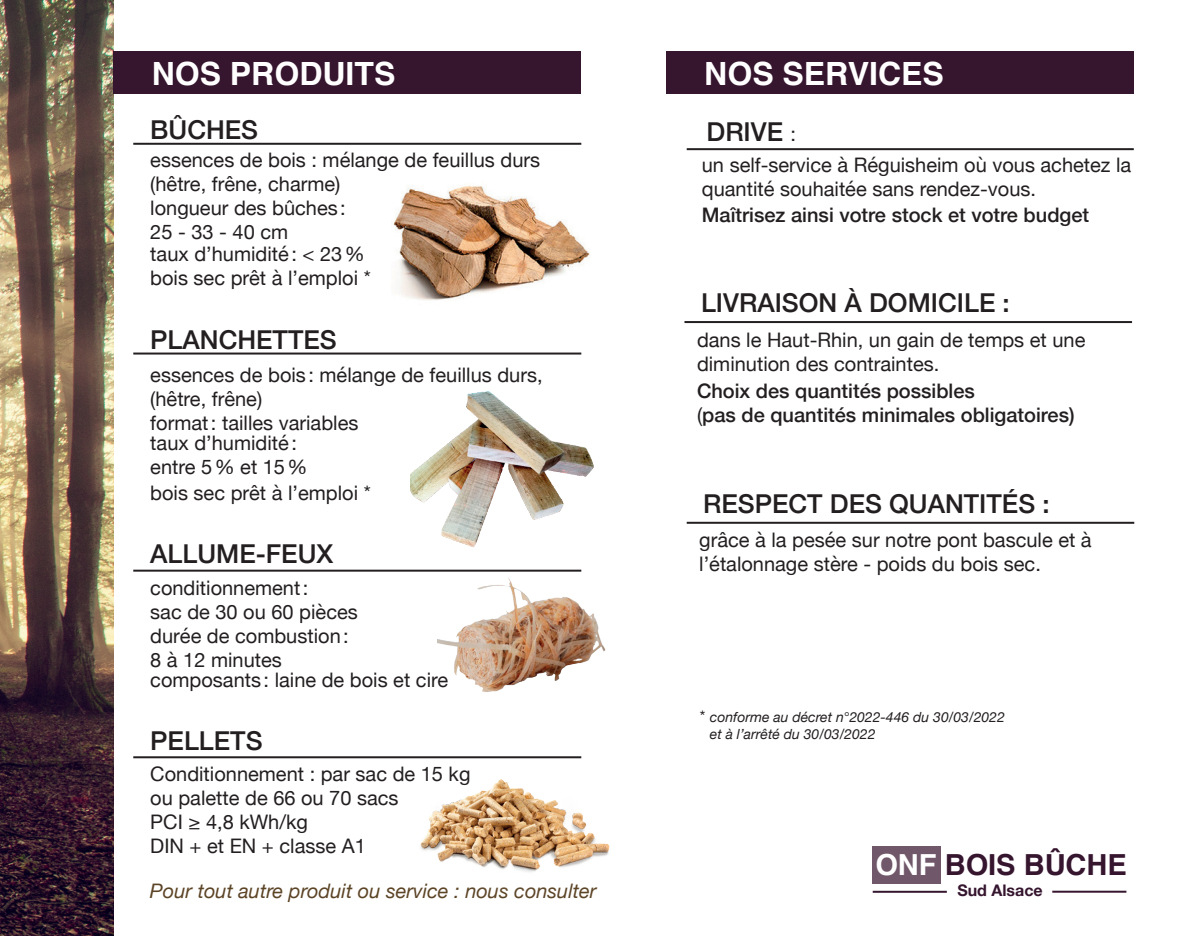
<style>
.page{position:relative;width:1191px;height:936px;background:#fff}
.page>*{position:absolute;margin:0;border:0;box-sizing:border-box;transform-origin:0 0}
.t1{font:700 32px "Helvetica";color:#fff}
.t2{font:700 29px "Helvetica";color:#36152e}
.t3{font:500 26px "Helvetica Neue";color:#231f20}
.t4{font:20px/24px "Helvetica Neue";color:#231f20}
.t5{font:500 20px/24px "Helvetica Neue";color:#231f20}
.t6{font:italic 20px "Helvetica Neue";color:#5c4426}
.t7{font:700 16px "Helvetica Neue";color:#36152e}
.t8{font:italic 14px/16.8px "Helvetica Neue";color:#231f20}
.s1{font-weight:400;font-size:20px}
.s2{font-weight:400}
.s3{font-style:normal;font-size:16px}
.s4{color:#fff}
</style>
<div class="page">
<img style="left:0;top:0;width:113px;height:935px">
<img style="left:0;top:77px;width:65px;height:456px">
<div style="left:872px;top:846px;width:69px;height:37px;background:#70586a"></div>
<hr style="left:872px;top:890px;width:74px;height:2px;background:#36152e">
<hr style="left:1052px;top:890px;width:74px;height:2px;background:#36152e">
<hr style="left:686px;top:148px;width:447px;height:2px;background:#231f20">
<hr style="left:684px;top:321px;width:448px;height:2px;background:#231f20">
<div style="left:666px;top:51px;width:468px;height:43px;background:#36152e"></div>
<div style="left:113px;top:51px;width:468px;height:43px;background:#36152e"></div>
<hr style="left:133px;top:143px;width:448px;height:2px;background:#231f20">
<hr style="left:133px;top:569px;width:448px;height:2px;background:#231f20">
<hr style="left:133px;top:756px;width:448px;height:2px;background:#231f20">
<hr style="left:133px;top:352px;width:448px;height:2px;background:#231f20">
<hr style="left:686px;top:521px;width:448px;height:2px;background:#231f20">
<img style="left:438px;top:578px;width:168px;height:114px">
<img style="left:393px;top:185px;width:197px;height:116px">
<img style="left:410px;top:391px;width:184px;height:157px">
<img style="left:420px;top:779px;width:190px;height:93px">
<h1 class="t1" style="left:152px;top:54px;width:245px">NOS PRODUITS</h1>
<h1 class="t1" style="left:704px;top:54px;width:241px">NOS SERVICES</h1>
<h3 class="t3" style="left:150px;top:109px;width:109px">BÛCHES</h3>
<p class="t4" style="left:150px;top:149px;width:391px">essences de bois : mélange de feuillus durs (hêtre, frêne, charme)<br>longueur des bûches:<br>25 - 33 - 40 cm</p>
<p class="t4" style="left:150px;top:243px;width:222px">taux d’humidité: &lt; 23% bois sec prêt à l’emploi *</p>
<h3 class="t3" style="left:150px;top:318px;width:188px">PLANCHETTES</h3>
<p class="t4" style="left:150px;top:364px;width:394px">essences de bois : mélange de feuillus durs, (hêtre, frêne)<br>format: tailles variables</p>
<p class="t4" style="left:150px;top:432px;width:159px">taux d’humidité: entre 5% et 15%</p>
<p class="t4" style="left:150px;top:482px;width:222px">bois sec prêt à l’emploi *</p>
<h3 class="t3" style="left:150px;top:533px;width:184px">ALLUME-FEUX</h3>
<p class="t4" style="left:150px;top:576px;width:209px">conditionnement:<br>sac de 30 ou 60 pièces durée de combustion:<br>8 à 12 minutes</p>
<p class="t4" style="left:150px;top:668px;width:299px">composants: laine de bois et cire</p>
<h3 class="t3" style="left:150px;top:719px;width:114px">PELLETS</h3>
<p class="t4" style="left:150px;top:763px;width:322px">Conditionnement : par sac de 15 kg ou palette de 66 ou 70 sacs<br>PCI ≥ 4,8 kWh/kg<br>DIN + et EN + classe A1</p>
<p class="t6" style="left:150px;top:876px;width:448px">Pour tout autre produit ou service : nous consulter</p>
<h3 class="t3" style="left:706px;top:110px;width:91px">DRIVE <span class="s1">:</span></h3>
<p class="t4" style="left:702px;top:154px;width:431px">un self-service à Réguisheim où vous achetez la quantité souhaitée sans rendez-vous.</p>
<p class="t5" style="left:702px;top:202px;width:389px">Maîtrisez ainsi votre stock et votre budget</p>
<h3 class="t3" style="left:701px;top:282px;width:310px">LIVRAISON À DOMICILE :</h3>
<p class="t4" style="left:697px;top:329px;width:390px">dans le Haut-Rhin, un gain de temps et une diminution des contraintes.</p>
<p class="t5" style="left:697px;top:377px;width:379px">Choix des quantités possibles<br><span class="s2">(</span>pas de quantités minimales obligatoires)</p>
<h3 class="t3" style="left:703px;top:483px;width:348px">RESPECT DES QUANTITÉS :</h3>
<p class="t4" style="left:699px;top:528px;width:394px">grâce à la pesée sur notre pont bascule et à l’étalonnage stère - poids du bois sec.</p>
<p class="t8" style="left:710px;top:709px;width:296px;text-indent:-10px"><span class="s3">*</span> conforme au décret n°2022-446 du 30/03/2022 et à l’arrêté du 30/03/2022</p>
<h2 class="t2" style="left:875px;top:847px;width:253px"><span class="s4">ONF</span> BOIS BÛCHE</h2>
<p class="t7" style="left:957px;top:877px;width:87px">Sud Alsace</p>
</div>
